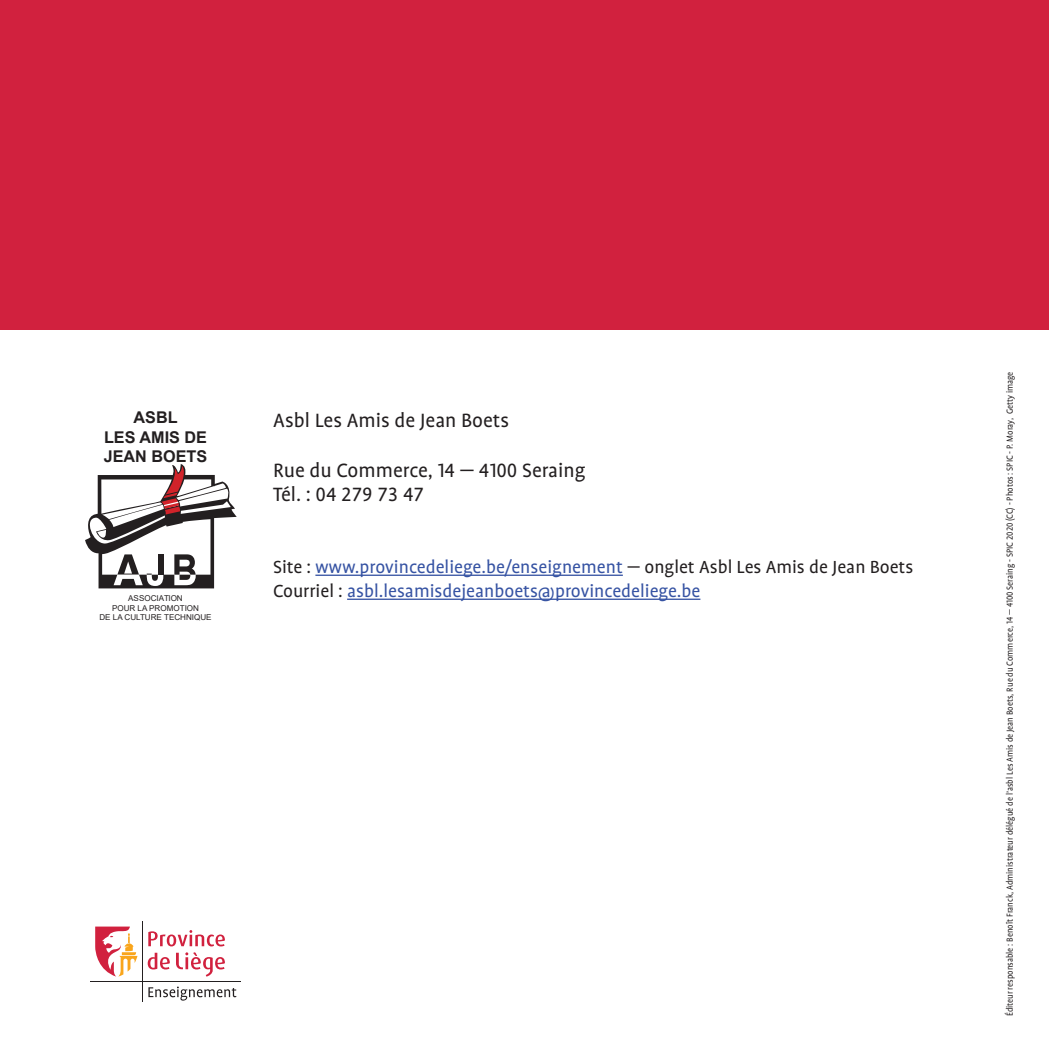
<style>
.page{position:relative;width:1049px;height:1049px;background:#fff}
.page>*{position:absolute;margin:0;border:0;box-sizing:border-box;transform-origin:0 0}
.t1{font:22px "Profile OT";color:#231f20}
.t2{font:20px "Profile OT";color:#3653a3}
.t3{font:700 16.2px/19.4px "Arial";color:#231f20;text-align:center}
.t4{font:10px "Profile OT";color:#231f20;scale:.9 1}
.t5{font:8px/9.6px "Arial";color:#231f20;text-align:center}
.s1{color:#231f20}
</style>
<div class="page">
<svg style="left:95px;top:926px;width:42px;height:50px"></svg>
<svg style="left:148px;top:952px;width:77px;height:24px"></svg>
<svg style="left:148px;top:930px;width:77px;height:16px"></svg>
<svg style="left:148px;top:986px;width:88px;height:14px"></svg>
<hr style="left:142px;top:921px;width:1px;height:81px;background:#231f20">
<hr style="left:90px;top:981px;width:151px;height:1px;background:#231f20">
<hr style="left:315px;top:574px;width:308px;height:2px;background:#3653a3">
<hr style="left:347px;top:598px;width:353px;height:2px;background:#3653a3">
<div style="left:0;top:0;width:1049px;height:330px;background:#d1213e"></div>
<svg style="left:85px;top:464px;width:152px;height:124px"></svg>
<h3 class="t3" style="left:104px;top:408px;width:105px">ASBL<br>LES AMIS DE<br>JEAN BOETS</h3>
<p class="t5" style="left:99px;top:593px;width:114px">ASSOCIATION<br>POUR LA PROMOTION<br>DE LA CULTURE TECHNIQUE</p>
<p class="t1" style="left:273px;top:408px;width:237px">Asbl Les Amis de Jean Boets</p>
<p class="t1" style="left:273px;top:458px;width:314px">Rue du Commerce, 14 — 4100 Seraing</p>
<p class="t1" style="left:273px;top:482px;width:152px">Tél. : 04 279 73 47</p>
<p class="t2" style="left:273px;top:556px;width:642px"><span class="s1">Site :</span> www.provincedeliege.be/enseignement <span class="s1">— onglet Asbl Les Amis de Jean Boets</span></p>
<p class="t2" style="left:273px;top:580px;width:429px"><span class="s1">Courriel :</span> asbl.lesamisdejeanboets@provincedeliege.be</p>
<p class="t4" style="left:1004px;top:1016px;width:718px;rotate:-90deg">Éditeur responsable : Benoît Franck, Administrateur délégué de l’asbl Les Amis de Jean Boets, Rue du Commerce, 14 — 4100 Seraing - SPIC 2020 (CC) - Photos : SPIC - P. Moray, Getty image</p>
</div>
